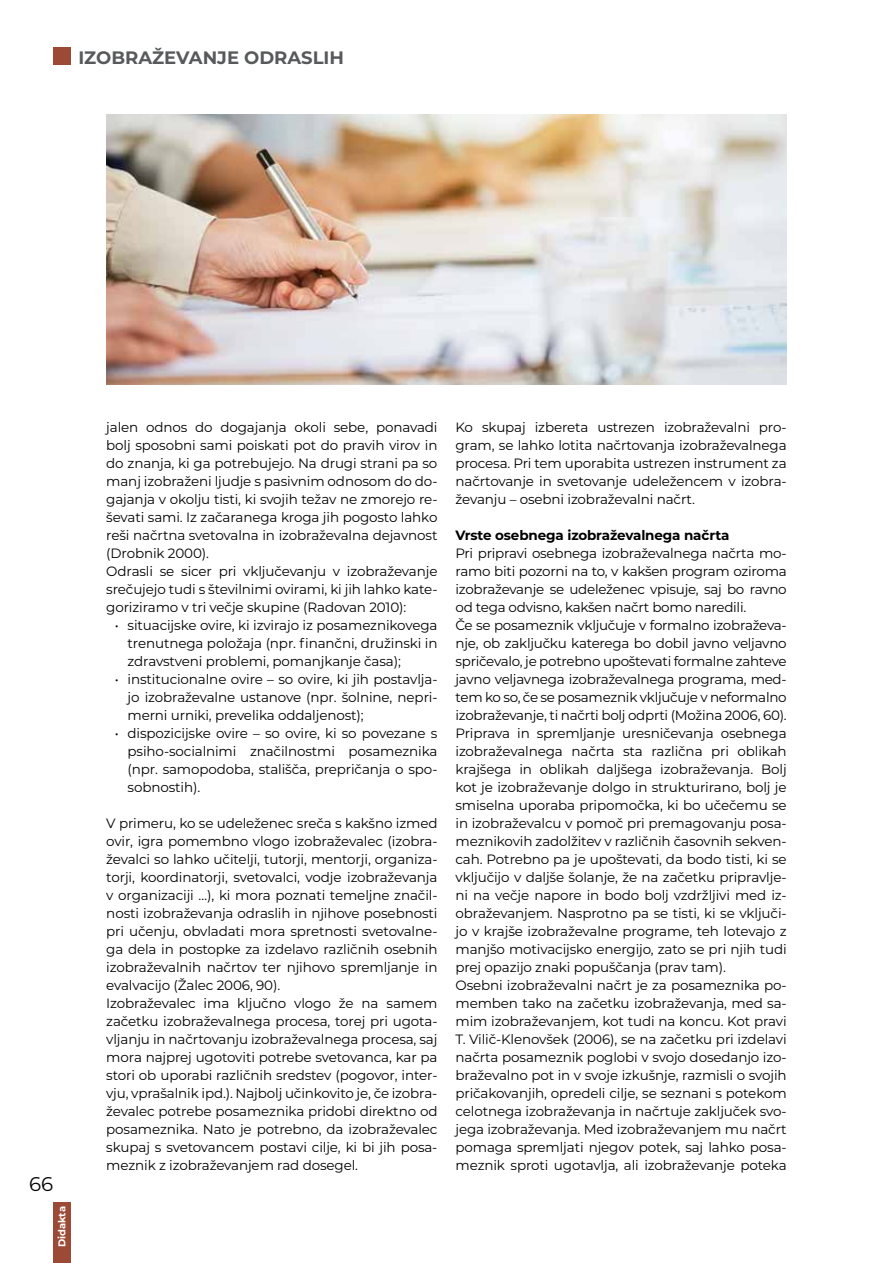
<style>
.page{position:relative;width:893px;height:1263px;background:#fff}
.page>*{position:absolute;margin:0;border:0;box-sizing:border-box;transform-origin:0 0}
.t1{font:19.8px "Montserrat";color:#000}
.t2{font:700 18px "Montserrat";color:#58595b}
.t3{font:13.5px/18px "Montserrat";letter-spacing:-.01em;color:#000;text-align:justify}
.t4{font:700 13.5px "Montserrat";letter-spacing:-.01em;color:#000}
.t5{font:700 9.9px "Montserrat";color:#fff}
</style>
<div class="page">
<div style="left:53px;top:1203px;width:17px;height:60px;background:#9b4a35"></div>
<div style="left:53px;top:47px;width:17px;height:17px;background:#9b4a35"></div>
<img style="left:106px;top:115px;width:681px;height:270px">
<h2 class="t2" style="left:78px;top:45px;width:267px">IZOBRAŽEVANJE ODRASLIH</h2>
<h1 class="t1" style="left:29px;top:1170px;width:26px">66</h1>
<p class="t5" style="left:55px;top:1247px;width:43px;rotate:-90deg">Didakta</p>
<p class="t3" style="left:106px;top:418px;width:333px;text-align:left">jalen odnos do dogajanja okoli sebe, ponavadi bolj sposobni sami poiskati pot do pravih virov in do znanja, ki ga potrebujejo. Na drugi strani pa so manj izobraženi ljudje s pasivnim odnosom do do&shy;gajanja v okolju tisti, ki svojih težav ne zmorejo re&shy;ševati sami. Iz začaranega kroga jih pogosto lahko reši načrtna svetovalna in izobraževalna dejavnost (Drobnik 2000).<br>Odrasli se sicer pri vključevanju v izobraževanje srečujejo tudi s številnimi ovirami, ki jih lahko kate&shy;goriziramo v tri večje skupine (Radovan 2010):</p>
<p class="t3" style="left:128px;top:616px;width:311px;text-indent:-13px">• situacijske ovire, ki izvirajo iz posameznikovega trenutnega položaja (npr. finančni, družinski in zdravstveni problemi, pomanjkanje časa);</p>
<p class="t3" style="left:128px;top:670px;width:311px;text-indent:-13px">• institucionalne ovire – so ovire, ki jih postavlja&shy;jo izobraževalne ustanove (npr. šolnine, nepri&shy;merni urniki, prevelika oddaljenost);</p>
<p class="t3" style="left:128px;top:724px;width:311px;text-indent:-13px">• dispozicijske ovire – so ovire, ki so povezane s psiho-socialnimi značilnostmi posameznika (npr. samopodoba, stališča, prepričanja o spo&shy;sobnostih).</p>
<p class="t3" style="left:106px;top:814px;width:333px;text-align:left">V primeru, ko se udeleženec sreča s kakšno izmed ovir, igra pomembno vlogo izobraževalec (izobra&shy;ževalci so lahko učitelji, tutorji, mentorji, organiza&shy;torji, koordinatorji, svetovalci, vodje izobraževanja v organizaciji …), ki mora poznati temeljne značil&shy;nosti izobraževanja odraslih in njihove posebnosti pri učenju, obvladati mora spretnosti svetovalne&shy;ga dela in postopke za izdelavo različnih osebnih izobraževalnih načrtov ter njihovo spremljanje in evalvacijo (Žalec 2006, 90).<br>Izobraževalec ima ključno vlogo že na samem začetku izobraževalnega procesa, torej pri ugota&shy;vljanju in načrtovanju izobraževalnega procesa, saj mora najprej ugotoviti potrebe svetovanca, kar pa stori ob uporabi različnih sredstev (pogovor, inter&shy;vju, vprašalnik ipd.). Najbolj učinkovito je, če izobra&shy;ževalec potrebe posameznika pridobi direktno od posameznika. Nato je potrebno, da izobraževalec skupaj s svetovancem postavi cilje, ki bi jih posa&shy;meznik z izobraževanjem rad dosegel.</p>
<p class="t3" style="left:455px;top:418px;width:333px">Ko skupaj izbereta ustrezen izobraževalni pro&shy;gram, se lahko lotita načrtovanja izobraževalnega procesa. Pri tem uporabita ustrezen instrument za načrtovanje in svetovanje udeležencem v izobra&shy;ževanju – osebni izobraževalni načrt.</p>
<p class="t4" style="left:455px;top:525px;width:275px">Vrste osebnega izobraževalnega načrta</p>
<p class="t3" style="left:455px;top:544px;width:333px;text-align:left">Pri pripravi osebnega izobraževalnega načrta mo&shy;ramo biti pozorni na to, v kakšen program oziroma izobraževanje se udeleženec vpisuje, saj bo ravno od tega odvisno, kakšen načrt bomo naredili.<br>Če se posameznik vključuje v formalno izobraževa&shy;nje, ob zaključku katerega bo dobil javno veljavno spričevalo, je potrebno upoštevati formalne zahteve javno veljavnega izobraževalnega programa, med&shy;tem ko so, če se posameznik vključuje v neformalno izobraževanje, ti načrti bolj odprti (Možina 2006, 60).<br>Priprava in spremljanje uresničevanja osebnega izobraževalnega načrta sta različna pri oblikah krajšega in oblikah daljšega izobraževanja. Bolj kot je izobraževanje dolgo in strukturirano, bolj je smiselna uporaba pripomočka, ki bo učečemu se in izobraževalcu v pomoč pri premagovanju posa&shy;meznikovih zadolžitev v različnih časovnih sekven&shy;cah. Potrebno pa je upoštevati, da bodo tisti, ki se vključijo v daljše šolanje, že na začetku pripravlje&shy;ni na večje napore in bodo bolj vzdržljivi med iz&shy;obraževanjem. Nasprotno pa se tisti, ki se vključi&shy;jo v krajše izobraževalne programe, teh lotevajo z manjšo motivacijsko energijo, zato se pri njih tudi prej opazijo znaki popuščanja (prav tam).<br>Osebni izobraževalni načrt je za posameznika po&shy;memben tako na začetku izobraževanja, med sa&shy;mim izobraževanjem, kot tudi na koncu. Kot pravi T. Vilič-Klenovšek (2006), se na začetku pri izdelavi načrta posameznik poglobi v svojo dosedanjo izo&shy;braževalno pot in v svoje izkušnje, razmisli o svojih pričakovanjih, opredeli cilje, se seznani s potekom celotnega izobraževanja in načrtuje zaključek svo&shy;jega izobraževanja. Med izobraževanjem mu načrt pomaga spremljati njegov potek, saj lahko posa&shy;meznik sproti ugotavlja, ali izobraževanje poteka</p>
</div>
